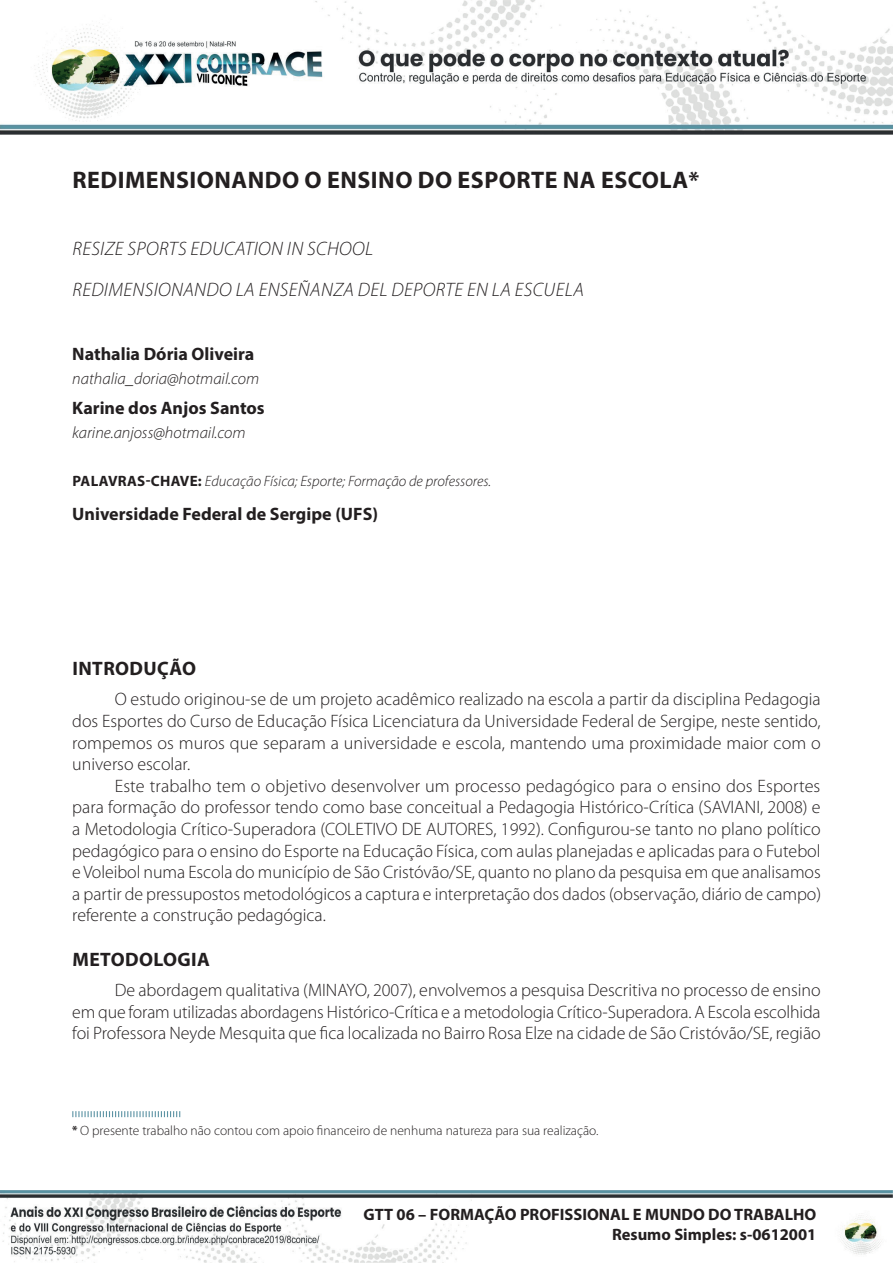
<style>
.page{position:relative;width:893px;height:1263px;background:#fff}
.page>*{position:absolute;margin:0;border:0;box-sizing:border-box;transform-origin:0 0}
.t1{font:700 24px "Myriad Pro";letter-spacing:.02em;color:#231f20}
.t2{font:italic 300 19.5px/41px "Myriad Pro";letter-spacing:.02em;color:#231f20}
.t3{font:700 19.5px "Myriad Pro";letter-spacing:.02em;color:#231f20}
.t4{font:300 18px/21.6px "Myriad Pro";color:#231f20;text-align:justify}
.t5{font:700 18px "Myriad Pro";color:#231f20}
.t6{font:700 16.5px/19.8px "Myriad Pro";color:#231f20;text-align:right}
.t7{font:italic 300 16.5px "Myriad Pro";color:#231f20}
.t8{font:italic 300 15px "Myriad Pro";color:#231f20}
.t9{font:300 13.5px "Myriad Pro";color:#231f20}
.s1{font-weight:700;font-style:normal}
.s2{font-weight:700;font-size:12px}
</style>
<div class="page">
<img style="left:0;top:0;width:893px;height:134px">
<img style="left:0;top:1190px;width:893px;height:73px">
<svg style="left:72px;top:1111px;width:108px;height:6px"></svg>
<h1 class="t1" style="left:73px;top:164px;width:636px">REDIMENSIONANDO O ENSINO DO ESPORTE NA ESCOLA*<sup>1</sup></h1>
<p class="t2" style="left:72px;top:227px;width:513px">RESIZE SPORTS EDUCATION IN SCHOOL<br>REDIMENSIONANDO LA ENSEÑANZA DEL DEPORTE EN LA ESCUELA</p>
<p class="t5" style="left:72px;top:342px;width:183px">Nathalia Dória Oliveira</p>
<p class="t7" style="left:72px;top:368px;width:188px">nathalia_doria@hotmail.com</p>
<p class="t5" style="left:72px;top:396px;width:194px">Karine dos Anjos Santos</p>
<p class="t7" style="left:72px;top:423px;width:175px">karine.anjoss@hotmail.com</p>
<p class="t8" style="left:72px;top:472px;width:420px"><span class="s1">PALAVRAS-CHAVE:</span> Educação Física; Esporte; Formação de professores.</p>
<p class="t5" style="left:72px;top:502px;width:307px">Universidade Federal de Sergipe (UFS)</p>
<p class="t3" style="left:72px;top:656px;width:125px">INTRODUÇÃO</p>
<p class="t4" style="left:72px;top:688px;width:750px;text-indent:43px">O estudo originou-se de um projeto acadêmico realizado na escola a partir da disciplina Pedagogia dos Esportes do Curso de Educação Física Licenciatura da Universidade Federal de Sergipe, neste sentido, rompemos os muros que separam a universidade e escola, mantendo uma proximidade maior com o universo escolar.</p>
<p class="t4" style="left:72px;top:775px;width:750px;text-indent:43px">Este trabalho tem o objetivo desenvolver um processo pedagógico para o ensino dos Esportes para formação do professor tendo como base conceitual a Pedagogia Histórico-Crítica (SAVIANI, 2008) e a Metodologia Crítico-Superadora (COLETIVO DE AUTORES, 1992). Configurou-se tanto no plano político pedagógico para o ensino do Esporte na Educação Física, com aulas planejadas e aplicadas para o Futebol e Voleibol numa Escola do município de São Cristóvão/SE, quanto no plano da pesquisa em que analisamos a partir de pressupostos metodológicos a captura e interpretação dos dados (observação, diário de campo) referente a construção pedagógica.</p>
<p class="t3" style="left:72px;top:947px;width:139px">METODOLOGIA</p>
<p class="t4" style="left:72px;top:979px;width:750px;text-indent:43px">De abordagem qualitativa (MINAYO, 2007), envolvemos a pesquisa Descritiva no processo de ensino em que foram utilizadas abordagens Histórico-Crítica e a metodologia Crítico-Superadora. A Escola escolhida foi Professora Neyde Mesquita que fica localizada no Bairro Rosa Elze na cidade de São Cristóvão/SE, região</p>
<p class="t9" style="left:72px;top:1123px;width:528px"><span class="s2">*</span> O presente trabalho não contou com apoio financeiro de nenhuma natureza para sua realização.</p>
<p class="t6" style="left:364px;top:1204px;width:454px">GTT 06 – FORMAÇÃO PROFISSIONAL E MUNDO DO TRABALHO<br>Resumo Simples: s-0612001</p>
</div>
